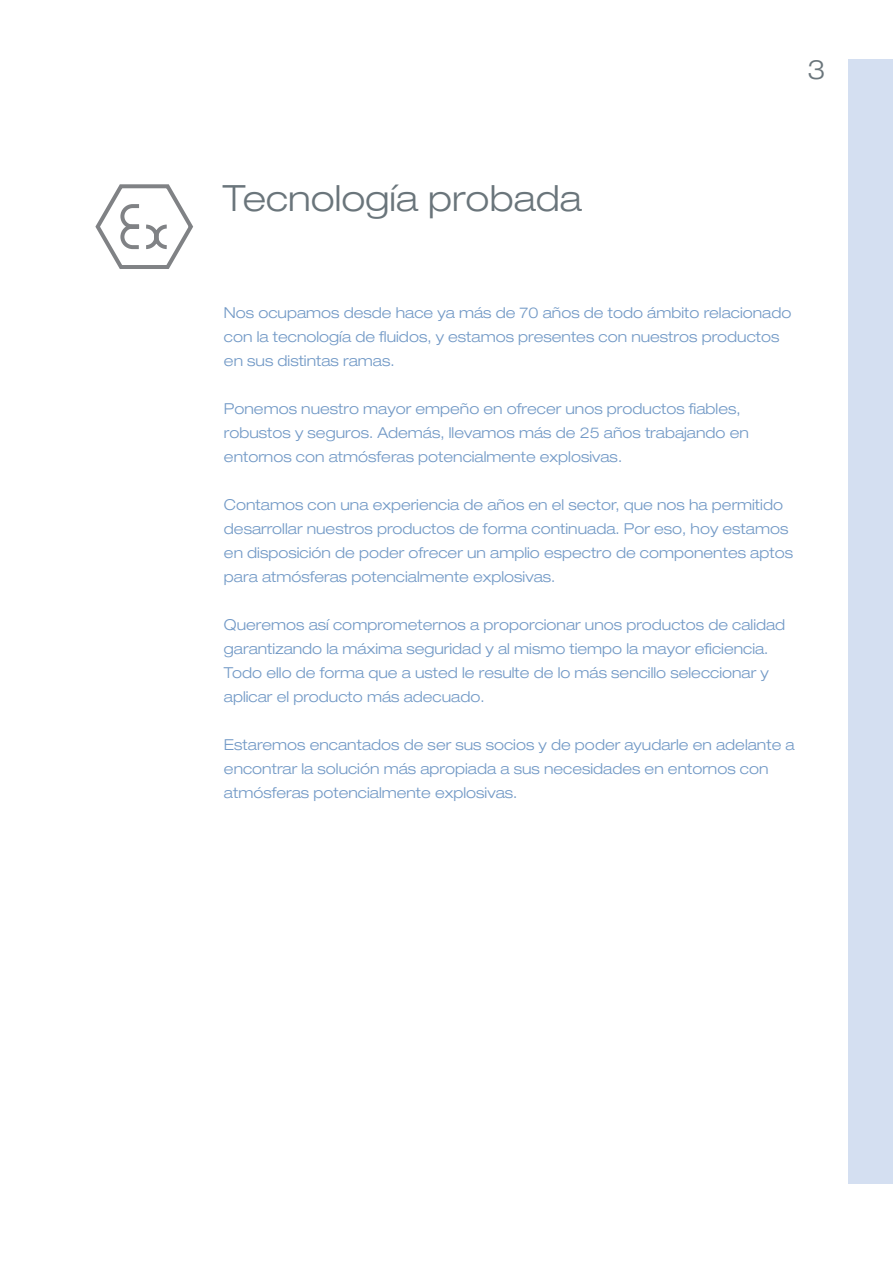
<style>
.page{position:relative;width:893px;height:1263px;background:#fff}
.page>*{position:absolute;margin:0;border:0;box-sizing:border-box;transform-origin:0 0}
.t1{font:300 expanded 36px "Helvetica Neue LTW1 G";color:#6a757b}
.t2{font:300 expanded 27px "Helvetica Neue LTW1 G";color:#6a757b}
.t3{font:300 expanded 15px/24px "Helvetica Neue LTW1 G";color:#7299c6}
</style>
<div class="page">
<div style="left:848px;top:60px;width:45px;height:1124px;background:#d4dff1"></div>
<svg style="left:95px;top:184px;width:98px;height:85px"></svg>
<h2 class="t2" style="left:807px;top:53px;width:20px">3</h2>
<p class="t1" style="left:223px;top:176px;width:360px">Tecnología probada</p>
<p class="t3" style="left:224px;top:300px;width:569px">Nos ocupamos desde hace ya más de 70 años de todo ámbito relacionado con la tecnología de fluidos, y estamos presentes con nuestros productos en sus distintas ramas.</p>
<p class="t3" style="left:224px;top:396px;width:526px">Ponemos nuestro mayor empeño en ofrecer unos productos fiables, robustos y seguros. Además, llevamos más de 25 años trabajando en entornos con atmósferas potencialmente explosivas.</p>
<p class="t3" style="left:224px;top:492px;width:571px">Contamos con una experiencia de años en el sector, que nos ha permitido desarrollar nuestros productos de forma continuada. Por eso, hoy estamos en disposición de poder ofrecer un amplio espectro de componentes aptos para atmósferas potencialmente explosivas.</p>
<p class="t3" style="left:224px;top:612px;width:563px">Queremos así comprometernos a proporcionar unos productos de calidad garantizando la máxima seguridad y al mismo tiempo la mayor eficiencia.<br>Todo ello de forma que a usted le resulte de lo más sencillo seleccionar y aplicar el producto más adecuado.</p>
<p class="t3" style="left:224px;top:732px;width:572px">Estaremos encantados de ser sus socios y de poder ayudarle en adelante a encontrar la solución más apropiada a sus necesidades en entornos con atmósferas potencialmente explosivas.</p>
</div>
